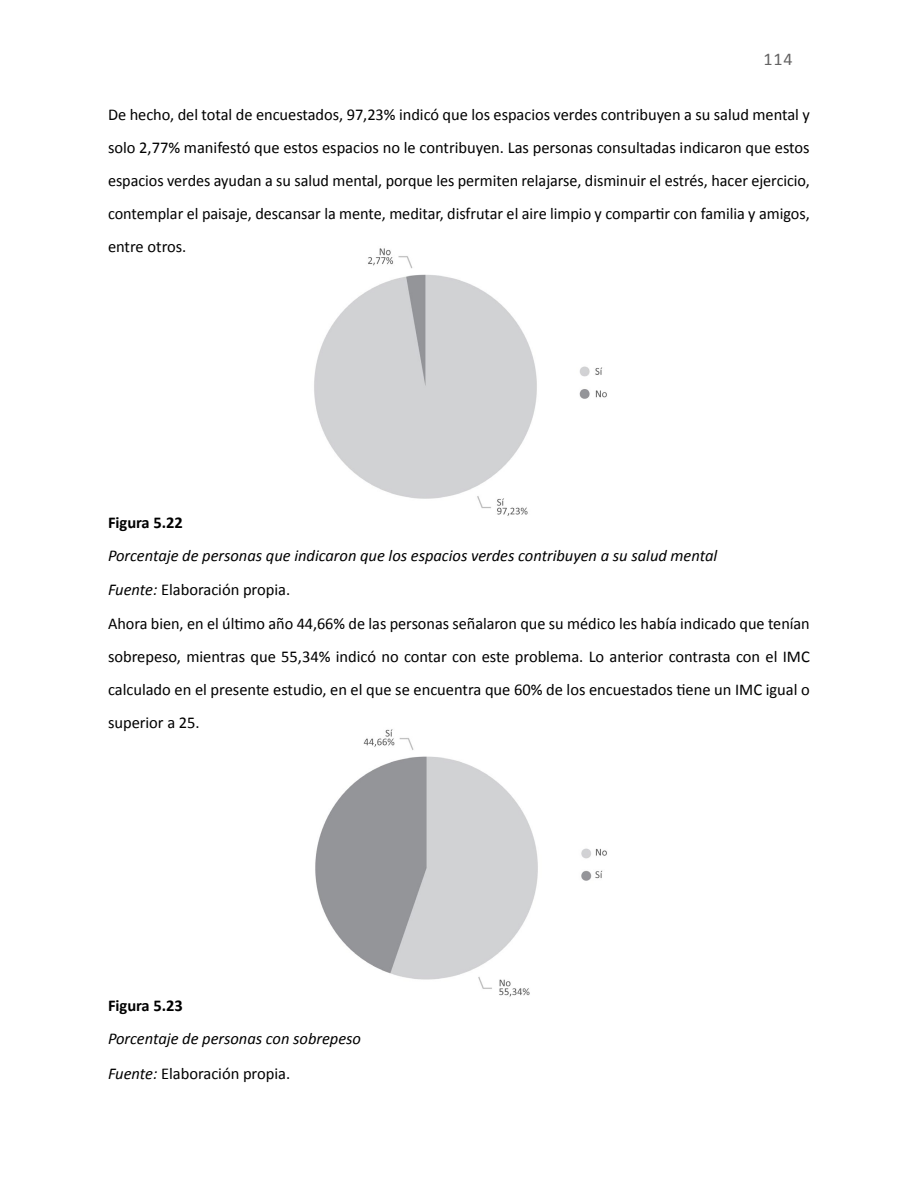
<style>
.page{position:relative;width:918px;height:1188px;background:#fff}
.page>*{position:absolute;margin:0;border:0;box-sizing:border-box;transform-origin:0 0}
.t1{font:18px "Calibri";color:#646363}
.t2{font:16.5px/33.5px "Calibri";color:#000}
.t3{font:italic 16.5px/34.2px "Calibri";color:#000}
.t4{font:700 16.5px "Calibri";color:#000}
.s1{font-style:italic}
.s2{font-style:normal}
</style>
<div class="page">
<img style="left:314px;top:248px;width:293px;height:268px">
<img style="left:315px;top:729px;width:292px;height:268px">
<p class="t1" style="left:763px;top:48px;width:31px">114</p>
<p class="t2" style="left:108px;top:98px;width:703px;line-height:33px;text-align:justify">De hecho, del total de encuestados, 97,23% indicó que los espacios verdes contribuyen a su salud mental y solo 2,77% manifestó que estos espacios no le contribuyen. Las personas consultadas indicaron que estos espacios verdes ayudan a su salud mental, porque les permiten relajarse, disminuir el estrés, hacer ejercicio, contemplar el paisaje, descansar la mente, meditar, disfrutar el aire limpio y compartir con familia y amigos, entre otros.</p>
<p class="t4" style="left:108px;top:511px;width:76px">Figura 5.22</p>
<p class="t2" style="left:108px;top:538px;width:703px"><span class="s1">Porcentaje de personas que indicaron que los espacios verdes contribuyen a su salud mental<br>Fuente:</span> Elaboración propia.<br>Ahora bien, en el último año 44,66% de las personas señalaron que su médico les había indicado que tenían sobrepeso, mientras que 55,34% indicó no contar con este problema. Lo anterior contrasta con el IMC calculado en el presente estudio, en el que se encuentra que 60% de los encuestados tiene un IMC igual o superior a 25.</p>
<p class="t4" style="left:108px;top:994px;width:76px">Figura 5.23</p>
<p class="t3" style="left:108px;top:1021px;width:255px">Porcentaje de personas con sobrepeso<br>Fuente: <span class="s2">Elaboración propia.</span></p>
</div>
